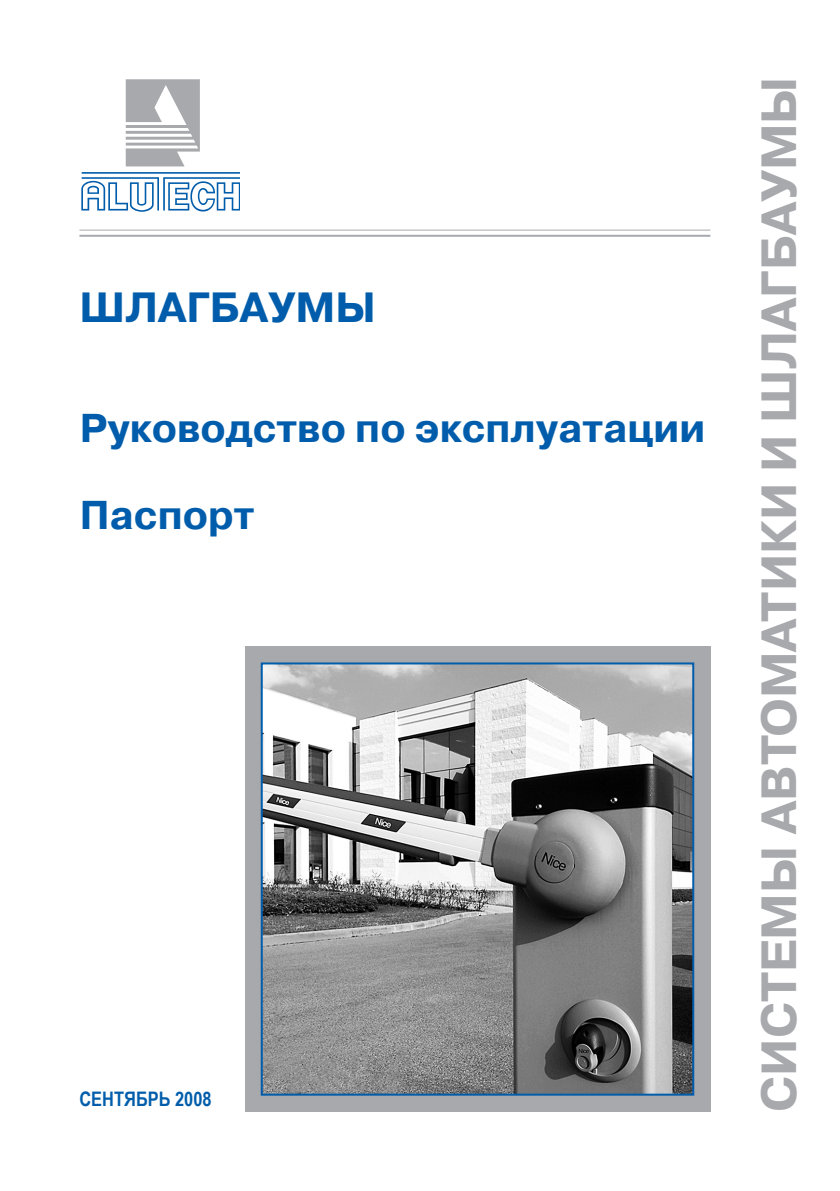
<style>
.page{position:relative;width:840px;height:1191px;background:#fff}
.page>*{position:absolute;margin:0;border:0;box-sizing:border-box;transform-origin:0 0}
.Заголовок{font:700 49.2px "Pragmatica CTT";color:#a8a9ad}
.Заголовок_брошюры{font:700 42px "Pragmatica CTT";color:#015dab}
.Заголовок_брошюры-2{font:700 40px "Pragmatica CTT";color:#015dab}
.Заголовок-2{font:700 20px "Arial Narrow";color:#015dab}
</style>
<div class="page">
<svg style="left:126px;top:79px;width:74px;height:87px"></svg>
<svg style="left:81px;top:172px;width:158px;height:40px"></svg>
<hr style="left:79px;top:235px;width:631px;height:2px;background:#a8a9ad">
<hr style="left:79px;top:230px;width:631px;height:1px;background:#a8a9ad">
<div style="left:245px;top:646px;width:464px;height:465px;background:#a8a9ad"></div>
<img style="left:263px;top:665px;width:427px;height:427px">
<div style="left:260px;top:662px;width:433px;height:433px;border:2px solid #015dab"></div>
<p class="Заголовок_брошюры" style="left:80px;top:285px;width:297px">ШЛАГБАУМЫ</p>
<p class="Заголовок_брошюры-2" style="left:80px;top:406px;width:626px">Руководство по эксплуатации</p>
<p class="Заголовок_брошюры-2" style="left:80px;top:493px;width:176px">Паспорт</p>
<p class="Заголовок-2" style="left:79px;top:1083px;width:134px">СЕНТЯБРЬ 2008</p>
<p class="Заголовок" style="left:751px;top:1111px;width:1036px;rotate:-90deg">СИСТЕМЫ АВТОМАТИКИ И ШЛАГБАУМЫ</p>
</div>
